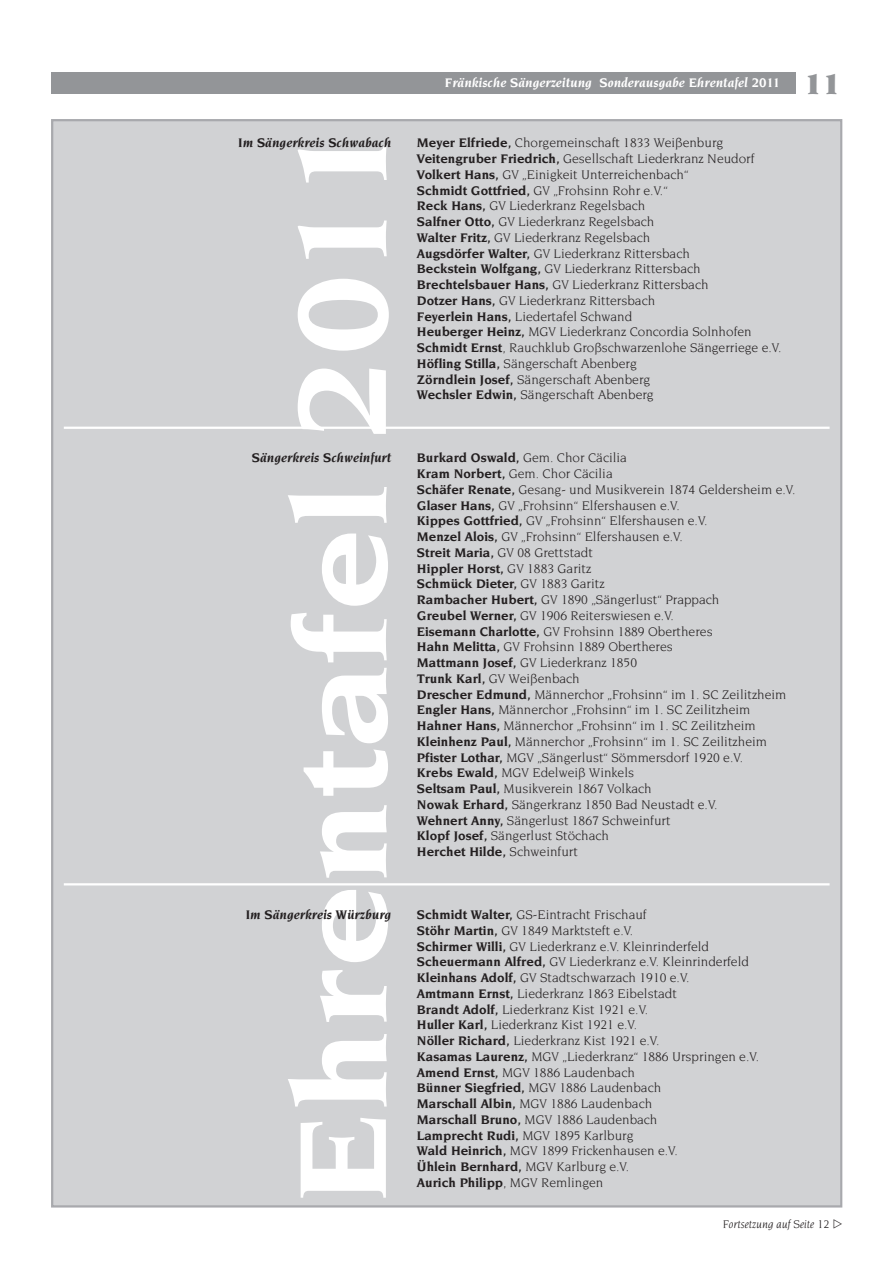
<style>
.page{position:relative;width:893px;height:1263px;background:#fff}
.page>*{position:absolute;margin:0;border:0;box-sizing:border-box;transform-origin:0 0}
.t1{font:700 134.4px "Novarese";letter-spacing:.01em;color:#fff;scale:1.11 1}
.t2{font:900 30px "Novarese";color:#939598}
.t3{font:13.5px/15.8px "Novarese";color:#231f20}
.t4{font:italic 700 13.5px "Novarese";color:#231f20}
.t5{font:italic 700 13.5px "Novarese";color:#fff}
.t6{font:italic 12px "Novarese";color:#231f20}
.s1{font-weight:700}
.s2{font-family:"European Pi Three";font-style:normal}
</style>
<div class="page">
<div style="left:51px;top:72px;width:744px;height:22px;background:#939598"></div>
<div style="left:53px;top:121px;width:787px;height:1084px;background:#d1d2d4"></div>
<hr style="left:64px;top:427px;width:765px;height:2px;background:#fff">
<hr style="left:64px;top:883px;width:765px;height:2px;background:#fff">
<p class="t5" style="left:445px;top:77px;width:337px">Fränkische Sängerzeitung Sonderausgabe Ehrentafel 2011</p>
<h2 class="t2" style="left:804px;top:72px;width:38px">11</h2>
<p class="t4" style="left:238px;top:137px;width:154px">Im Sängerkreis Schwabach</p>
<h1 class="t1" style="left:288px;top:1205px;width:978px;rotate:-90deg">Ehrentafel 2011</h1>
<p class="t4" style="left:252px;top:452px;width:141px">Sängerkreis Schweinfurt</p>
<p class="t4" style="left:246px;top:909px;width:147px">Im Sängerkreis Würzburg</p>
<p class="t3" style="left:417px;top:136px;width:366px"><span class="s1">Meyer Elfriede,</span> Chorgemeinschaft 1833 Weißenburg <span class="s1">Veitengruber Friedrich,</span> Gesellschaft Liederkranz Neudorf <span class="s1">Volkert Hans,</span> GV „Einigkeit Unterreichenbach“<br><span class="s1">Schmidt Gottfried,</span> GV „Frohsinn Rohr e.V.“<br><span class="s1">Reck Hans,</span> GV Liederkranz Regelsbach<br><span class="s1">Salfner Otto,</span> GV Liederkranz Regelsbach<br><span class="s1">Walter Fritz,</span> GV Liederkranz Regelsbach<br><span class="s1">Augsdörfer Walter,</span> GV Liederkranz Rittersbach<br><span class="s1">Beckstein Wolfgang,</span> GV Liederkranz Rittersbach <span class="s1">Brechtelsbauer Hans,</span> GV Liederkranz Rittersbach<br><span class="s1">Dotzer Hans,</span> GV Liederkranz Rittersbach<br><span class="s1">Feyerlein Hans,</span> Liedertafel Schwand<br><span class="s1">Heuberger Heinz,</span> MGV Liederkranz Concordia Solnhofen <span class="s1">Schmidt Ernst</span>, Rauchklub Großschwarzenlohe Sängerriege e.V.<br><span class="s1">Höfling Stilla,</span> Sängerschaft Abenberg<br><span class="s1">Zörndlein Josef,</span> Sängerschaft Abenberg<br><span class="s1">Wechsler Edwin,</span> Sängerschaft Abenberg</p>
<p class="t3" style="left:417px;top:451px;width:380px"><span class="s1">Burkard Oswald,</span> Gem. Chor Cäcilia<br><span class="s1">Kram Norbert,</span> Gem. Chor Cäcilia<br><span class="s1">Schäfer Renate,</span> Gesang- und Musikverein 1874 Geldersheim e.V.<br><span class="s1">Glaser Hans,</span> GV „Frohsinn“ Elfershausen e.V.<br><span class="s1">Kippes Gottfried,</span> GV „Frohsinn“ Elfershausen e.V.<br><span class="s1">Menzel Alois,</span> GV „Frohsinn“ Elfershausen e.V.<br><span class="s1">Streit Maria,</span> GV 08 Grettstadt<br><span class="s1">Hippler Horst,</span> GV 1883 Garitz<br><span class="s1">Schmück Dieter,</span> GV 1883 Garitz<br><span class="s1">Rambacher Hubert,</span> GV 1890 „Sängerlust“ Prappach<br><span class="s1">Greubel Werner,</span> GV 1906 Reiterswiesen e.V.<br><span class="s1">Eisemann Charlotte,</span> GV Frohsinn 1889 Obertheres<br><span class="s1">Hahn Melitta,</span> GV Frohsinn 1889 Obertheres<br><span class="s1">Mattmann Josef,</span> GV Liederkranz 1850<br><span class="s1">Trunk Karl,</span> GV Weißenbach<br><span class="s1">Drescher Edmund,</span> Männerchor „Frohsinn“ im 1. SC Zeilitzheim <span class="s1">Engler Hans,</span> Männerchor „Frohsinn“ im 1. SC Zeilitzheim <span class="s1">Hahner Hans,</span> Männerchor „Frohsinn“ im 1. SC Zeilitzheim <span class="s1">Kleinhenz Paul,</span> Männerchor „Frohsinn“ im 1. SC Zeilitzheim <span class="s1">Pfister Lothar,</span> MGV „Sängerlust“ Sömmersdorf 1920 e.V.<br><span class="s1">Krebs Ewald,</span> MGV Edelweiß Winkels<br><span class="s1">Seltsam Paul,</span> Musikverein 1867 Volkach<br><span class="s1">Nowak Erhard,</span> Sängerkranz 1850 Bad Neustadt e.V.<br><span class="s1">Wehnert Anny,</span> Sängerlust 1867 Schweinfurt<br><span class="s1">Klopf Josef,</span> Sängerlust Stöchach<br><span class="s1">Herchet Hilde,</span> Schweinfurt</p>
<p class="t3" style="left:417px;top:907px;width:343px"><span class="s1">Schmidt Walter,</span> GS-Eintracht Frischauf<br><span class="s1">Stöhr Martin,</span> GV 1849 Marktsteft e.V.<br><span class="s1">Schirmer Willi,</span> GV Liederkranz e.V. Kleinrinderfeld <span class="s1">Scheuermann Alfred,</span> GV Liederkranz e.V. Kleinrinderfeld <span class="s1">Kleinhans Adolf,</span> GV Stadtschwarzach 1910 e.V.<br><span class="s1">Amtmann Ernst,</span> Liederkranz 1863 Eibelstadt<br><span class="s1">Brandt Adolf,</span> Liederkranz Kist 1921 e.V.<br><span class="s1">Huller Karl,</span> Liederkranz Kist 1921 e.V.<br><span class="s1">Nöller Richard,</span> Liederkranz Kist 1921 e.V.<br><span class="s1">Kasamas Laurenz,</span> MGV „Liederkranz“ 1886 Urspringen e.V.<br><span class="s1">Amend Ernst,</span> MGV 1886 Laudenbach<br><span class="s1">Bünner Siegfried,</span> MGV 1886 Laudenbach<br><span class="s1">Marschall Albin,</span> MGV 1886 Laudenbach<br><span class="s1">Marschall Bruno,</span> MGV 1886 Laudenbach<br><span class="s1">Lamprecht Rudi,</span> MGV 1895 Karlburg<br><span class="s1">Wald Heinrich,</span> MGV 1899 Frickenhausen e.V.<br><span class="s1">Ühlein Bernhard,</span> MGV Karlburg e.V.<br><span class="s1">Aurich Philipp</span>, MGV Remlingen</p>
<p class="t6" style="left:723px;top:1220px;width:121px">Fortsetzung auf Seite 12 <span class="s2">-</span></p>
</div>
